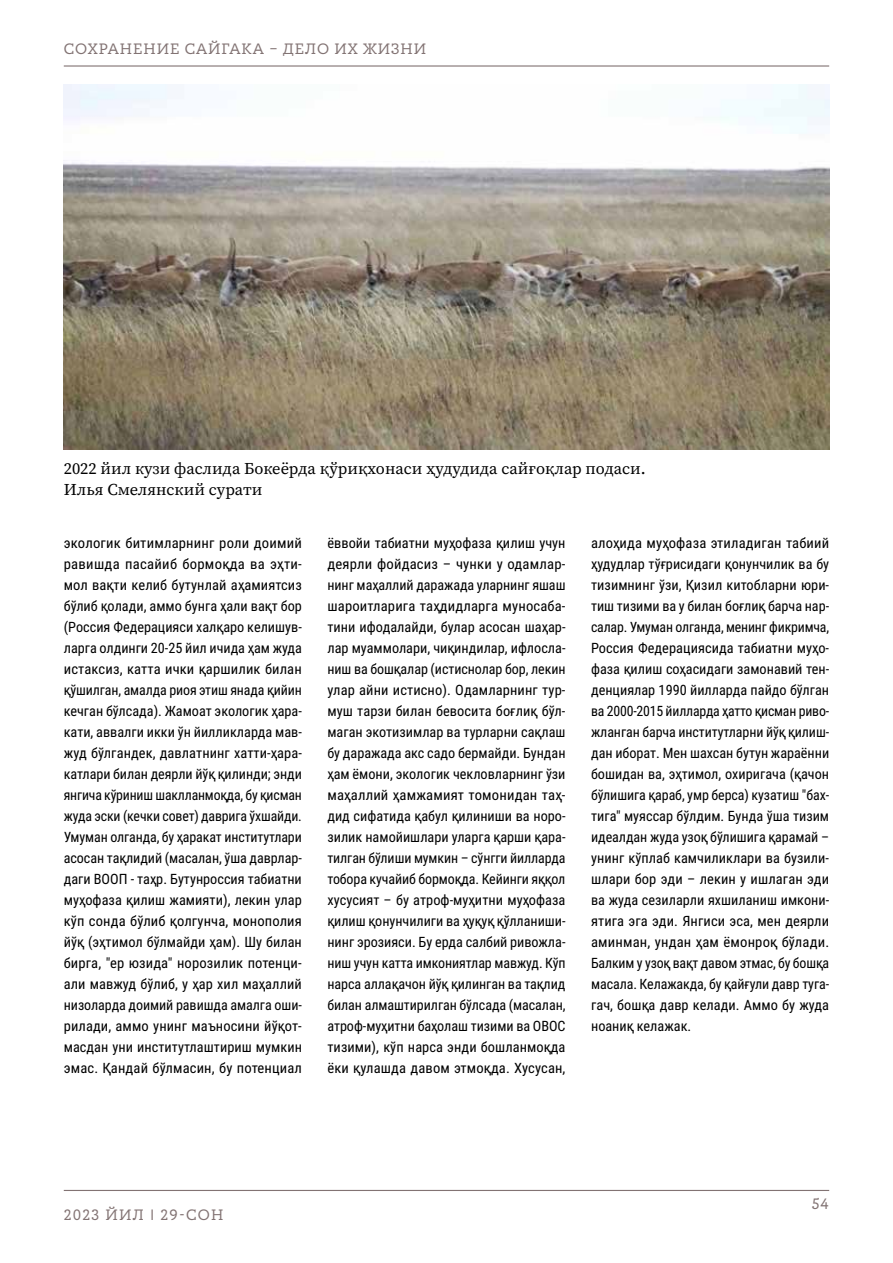
<style>
.page{position:relative;width:893px;height:1263px;background:#fff}
.page>*{position:absolute;margin:0;border:0;box-sizing:border-box;transform-origin:0 0}
.picture{font:16.5px/21px "Source Serif Variable";color:#000}
.top_header{font:15px "Circe Slab A";letter-spacing:.06em;color:#827373}
.top_header-2{font:15px "Circe Slab A";letter-spacing:.08em;color:#827373}
.text{font:14.25px/21px "Roboto Condensed";letter-spacing:.005em;color:#000;text-align:justify}
</style>
<div class="page">
<hr style="left:64px;top:65px;width:765px;height:2px;background:#827373">
<hr style="left:64px;top:1190px;width:765px;height:1px;background:#827373">
<img style="left:64px;top:85px;width:765px;height:364px">
<p class="top_header" style="left:64px;top:40px;width:364px">СОХРАНЕНИЕ САЙГАКА – ДЕЛО ИХ ЖИЗНИ</p>
<p class="picture" style="left:64px;top:458px;width:584px">2022 йил кузи фаслида Бокеёрда қўриқхонаси ҳудудида сайғоқлар подаси.<br>Илья Смелянский сурати</p>
<p class="text" style="left:64px;top:531px;width:240px">экологик битимларнинг роли доимий равишда пасайиб бормоқда ва эҳти&shy;мол вақти келиб бутунлай аҳамиятсиз бўлиб қолади, аммо бунга ҳали вақт бор (Россия Федерацияси халқаро келишув&shy;ларга олдинги 20-25 йил ичида ҳам жуда истаксиз, катта ички қаршилик билан қўшилган, амалда риоя этиш янада қийин кечган бўлсада). Жамоат экологик ҳара&shy;кати, аввалги икки ўн йилликларда мав&shy;жуд бўлгандек, давлатнинг хатти-ҳара&shy;катлари билан деярли йўқ қилинди; энди янгича кўриниш шаклланмоқда, бу қисман жуда эски (кечки совет) даврига ўхшайди.<br>Умуман олганда, бу ҳаракат институтлари асосан тақлидий (масалан, ўша даврлар&shy;даги ВООП - таҳр. Бутунроссия табиатни муҳофаза қилиш жамияти), лекин улар кўп сонда бўлиб қолгунча, монополия йўқ (эҳтимол бўлмайди ҳам). Шу билан бирга, "ер юзида" норозилик потенци&shy;али мавжуд бўлиб, у ҳар хил маҳаллий низоларда доимий равишда амалга оши&shy;рилади, аммо унинг маъносини йўқот&shy;масдан уни институтлаштириш мумкин эмас. Қандай бўлмасин, бу потенциал</p>
<p class="text" style="left:327px;top:531px;width:240px">ёввойи табиатни муҳофаза қилиш учун деярли фойдасиз – чунки у одамлар&shy;нинг маҳаллий даражада уларнинг яшаш шароитларига таҳдидларга муносаба&shy;тини ифодалайди, булар асосан шаҳар&shy;лар муаммолари, чиқиндилар, ифлосла&shy;ниш ва бошқалар (истиснолар бор, лекин улар айни истисно). Одамларнинг тур&shy;муш тарзи билан бевосита боғлиқ бўл&shy;маган экотизимлар ва турларни сақлаш бу даражада акс садо бермайди. Бундан ҳам ёмони, экологик чекловларнинг ўзи маҳаллий ҳамжамият томонидан таҳ&shy;дид сифатида қабул қилиниши ва норо&shy;зилик намойишлари уларга қарши қара&shy;тилган бўлиши мумкин – сўнгги йилларда тобора кучайиб бормоқда. Кейинги яққол хусусият – бу атроф-муҳитни муҳофаза қилиш қонунчилиги ва ҳуқуқ қўлланиши&shy;нинг эрозияси. Бу ерда салбий ривожла&shy;ниш учун катта имкониятлар мавжуд. Кўп нарса аллақачон йўқ қилинган ва тақлид билан алмаштирилган бўлсада (масалан, атроф-муҳитни баҳолаш тизими ва ОВОС тизими), кўп нарса энди бошланмоқда ёки қулашда давом этмоқда. Хусусан,</p>
<p class="text" style="left:591px;top:531px;width:240px">алоҳида муҳофаза этиладиган табиий ҳудудлар тўғрисидаги қонунчилик ва бу тизимнинг ўзи, Қизил китобларни юри&shy;тиш тизими ва у билан боғлиқ барча нар&shy;салар. Умуман олганда, менинг фикримча, Россия Федерациясида табиатни муҳо&shy;фаза қилиш соҳасидаги замонавий тен&shy;денциялар 1990 йилларда пайдо бўлган ва 2000-2015 йилларда ҳатто қисман риво&shy;жланган барча институтларни йўқ қилиш&shy;дан иборат. Мен шахсан бутун жараённи бошидан ва, эҳтимол, охиригача (қачон бўлишига қараб, умр берса) кузатиш "бах&shy;тига" муяссар бўлдим. Бунда ўша тизим идеалдан жуда узоқ бўлишига қарамай – унинг кўплаб камчиликлари ва бузили&shy;шлари бор эди – лекин у ишлаган эди ва жуда сезиларли яхшиланиш имкони&shy;ятига эга эди. Янгиси эса, мен деярли аминман, ундан ҳам ёмонроқ бўлади.<br>Балким у узоқ вақт давом этмас, бу бошқа масала. Келажакда, бу қайғули давр туга&shy;гач, бошқа давр келади. Аммо бу жуда ноаниқ келажак.</p>
<p class="top_header-2" style="left:64px;top:1206px;width:161px">2023 ЙИЛ | 29-СОН</p>
<p class="top_header" style="left:812px;top:1195px;width:18px">54</p>
</div>
